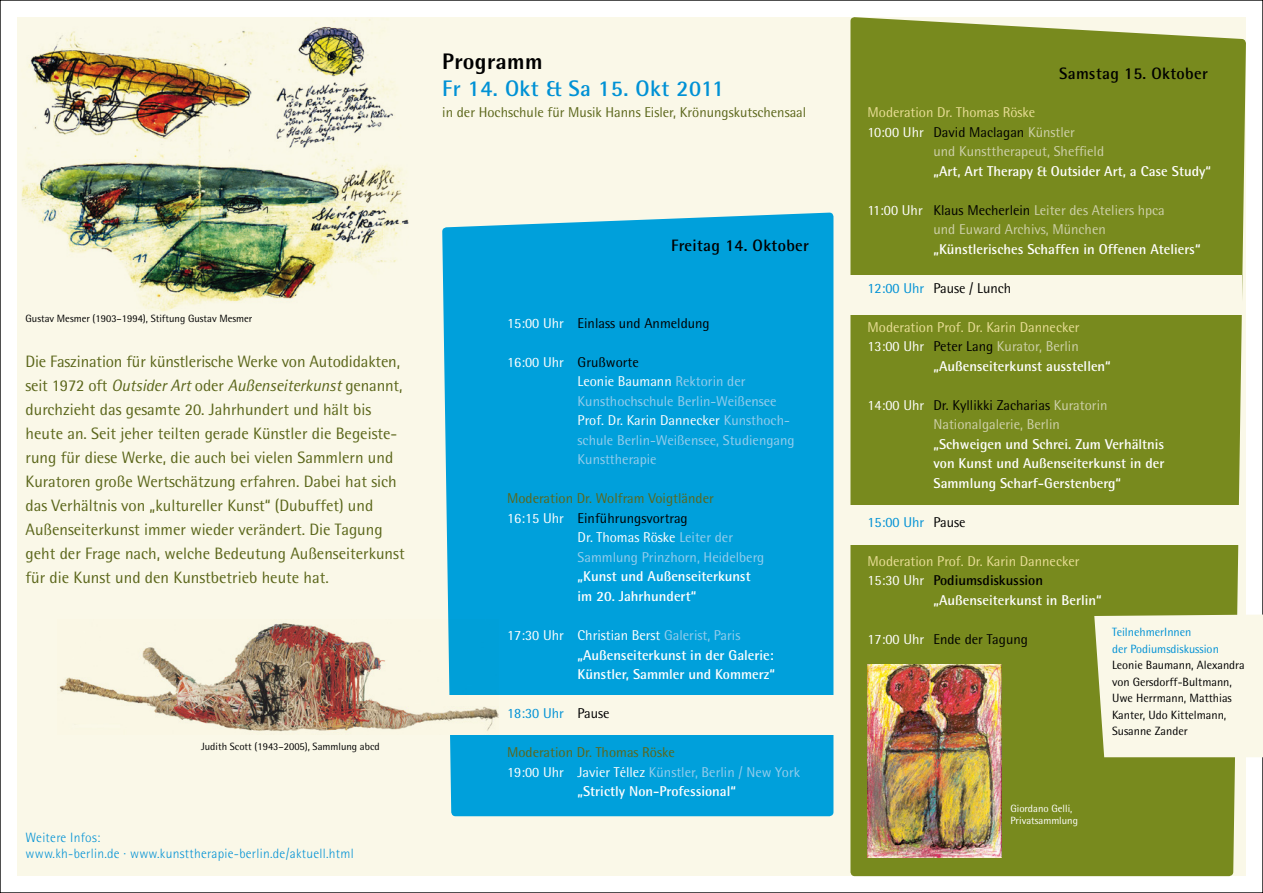
<style>
.page{position:relative;width:1263px;height:893px;background:#fff}
.page>*{position:absolute;margin:0;border:0;box-sizing:border-box;transform-origin:0 0}
.t1{font:700 22.5px "Rotis Semi Sans";letter-spacing:.02em;color:#0091d5}
.t2{font:800 22.5px "Rotis Semi Sans";letter-spacing:.02em;color:#000}
.t3{font:16.5px/24px "Rotis Semi Sans";color:#5b661a}
.t4{font:700 16.5px "Rotis Semi Sans";letter-spacing:.02em;color:#000}
.t5{font:700 14.25px/19.5px "Rotis Semi Sans";color:#fff}
.t6{font:14.25px "Rotis Semi Sans";color:#000}
.t7{font:14.25px/19.5px "Rotis Semi Sans";color:#95cdec}
.t8{font:14.25px "Rotis Semi Sans";color:#cfd1ab}
.t9{font:14.25px "Rotis Semi Sans";color:#5b661a}
.t10{font:14.25px "Rotis Semi Sans";color:#e9de96}
.t11{font:14.25px "Rotis Semi Sans";color:#fff}
.t12{font:14.25px "Rotis Semi Sans";color:#0091d5}
.t13{font:700 14.25px "Rotis Semi Sans";color:#000}
.t14{font:300 13.5px "Rotis Semi Sans";letter-spacing:.02em;color:#0091d5}
.t15{font:12px/16.5px "Rotis Semi Sans";color:#000}
.t16{font:12px/16.5px "Rotis Semi Sans";color:#0091d5}
.t17{font:10.5px "Rotis Semi Sans";color:#000}
.t18{font:10.5px/12px "Rotis Semi Sans";color:#fff}
.s1{font-style:italic}
.s2{color:#fff}
.s3{color:#95cdec}
.s4{color:#000}
.s5{font-weight:400}
.s6{font-weight:400;color:#95cdec}
.s7{color:#cfd1ab}
.s8{color:#0091d5}
.s9{font-weight:400;color:#fff}
</style>
<div class="page">
<div style="left:17px;top:17px;width:1229px;height:859px;background:#faf8e8"></div>
<div style="left:442px;top:212px;width:391px;height:604px;background:#00a0db"></div>
<div style="left:425px;top:695px;width:412px;height:39px;background:#faf8e8"></div>
<div style="left:850px;top:17px;width:396px;height:859px;background:#788a1e"></div>
<img style="left:867px;top:665px;width:135px;height:193px">
<img style="left:59px;top:620px;width:440px;height:112px">
<div style="left:846px;top:276px;width:395px;height:39px;background:#faf8e8"></div>
<div style="left:840px;top:505px;width:402px;height:40px;background:#faf8e8"></div>
<img style="left:21px;top:19px;width:387px;height:292px">
<svg style="left:1094px;top:615px;width:169px;height:142px"></svg>
<p class="t2" style="left:442px;top:47px;width:102px">Programm</p>
<p class="t1" style="left:442px;top:74px;width:283px">Fr 14. Okt &amp; Sa 15. Okt 2011</p>
<p class="t9" style="left:442px;top:104px;width:366px">in der Hochschule für Musik Hanns Eisler, Krönungskutschensaal</p>
<p class="t17" style="left:26px;top:312px;width:228px">Gustav Mesmer (1903–1994), Stiftung Gustav Mesmer</p>
<p class="t3" style="left:26px;top:349px;width:378px">Die Faszination für künstlerische Werke von Autodidakten, seit 1972 oft <span class="s1">Outsider Art</span> oder <span class="s1">Außenseiterkunst</span> genannt, durchzieht das gesamte 20. Jahrhundert und hält bis heute an. Seit jeher teilten gerade Künstler die Begeiste&shy;rung für diese Werke, die auch bei vielen Sammlern und Kuratoren große Wertschätzung erfahren. Dabei hat sich das Verhältnis von „kultureller Kunst“ (Dubuffet) und</p>
<p class="t3" style="left:26px;top:517px;width:381px">Außenseiterkunst immer wieder verändert. Die Tagung geht der Frage nach, welche Bedeutung Außenseiterkunst für die Kunst und den Kunstbetrieb heute hat.</p>
<p class="t17" style="left:201px;top:740px;width:180px">Judith Scott (1943–2005), Sammlung abcd</p>
<p class="t14" style="left:26px;top:829px;width:76px">Weitere Infos:</p>
<p class="t14" style="left:26px;top:845px;width:330px">www.kh-berlin.de · www.kunsttherapie-berlin.de/aktuell.html</p>
<p class="t4" style="left:671px;top:235px;width:139px">Freitag 14. Oktober</p>
<p class="t6" style="left:507px;top:315px;width:204px"><span class="s2">15:00 Uhr</span> Einlass und Anmeldung</p>
<p class="t6" style="left:507px;top:354px;width:133px"><span class="s2">16:00 Uhr</span> Grußworte</p>
<p class="t11" style="left:578px;top:373px;width:169px">Leonie Baumann <span class="s3">Rektorin der</span></p>
<p class="t7" style="left:578px;top:391px;width:219px">Kunsthochschule Berlin-Weißensee<br><span class="s2">Prof. Dr. Karin Dannecker</span> Kunsthoch&shy;schule Berlin-Weißensee, Studiengang</p>
<p class="t7" style="left:578px;top:450px;width:81px">Kunsttherapie</p>
<p class="t9" style="left:507px;top:490px;width:208px">Moderation Dr. Wolfram Voigtländer</p>
<p class="t6" style="left:507px;top:510px;width:182px"><span class="s2">16:15 Uhr</span> Einführungsvortrag</p>
<p class="t7" style="left:578px;top:528px;width:188px"><span class="s2">Dr. Thomas Röske</span> Leiter der<br>Sammlung Prinzhorn, Heidelberg</p>
<p class="t5" style="left:578px;top:567px;width:175px">„Kunst und Außenseiterkunst</p>
<p class="t5" style="left:578px;top:586px;width:120px">im 20. Jahrhundert“</p>
<p class="t11" style="left:507px;top:627px;width:235px">17:30 Uhr Christian Berst <span class="s3">Galerist, Paris</span></p>
<p class="t5" style="left:578px;top:645px;width:199px">„Außenseiterkunst in der Galerie:<br>Künstler, Sammler und Kommerz“</p>
<p class="t12" style="left:507px;top:705px;width:104px">18:30 Uhr <span class="s4">Pause</span></p>
<p class="t9" style="left:507px;top:744px;width:169px">Moderation Dr. Thomas Röske</p>
<p class="t5" style="left:507px;top:762px;width:294px;text-align:center"><span class="s5">19:00 Uhr Javier Téllez</span> <span class="s6">Künstler, Berlin / New York </span>„Strictly Non-Professional“</p>
<p class="t4" style="left:1059px;top:63px;width:150px">Samstag 15. Oktober</p>
<p class="t10" style="left:867px;top:104px;width:169px">Moderation Dr. Thomas Röske</p>
<p class="t6" style="left:867px;top:123px;width:209px"><span class="s2">10:00 Uhr</span> David Maclagan <span class="s7">Künstler</span></p>
<p class="t8" style="left:933px;top:143px;width:172px">und Kunsttherapeut, Sheffield</p>
<p class="t5" style="left:933px;top:161px;width:279px">„Art, Art Therapy &amp; Outsider Art, a Case Study“</p>
<p class="t8" style="left:867px;top:201px;width:299px"><span class="s2">11:00 Uhr</span> <span class="s4">Klaus Mecherlein</span> Leiter des Ateliers hpca</p>
<p class="t8" style="left:933px;top:221px;width:174px">und Euward Archivs, München</p>
<p class="t5" style="left:933px;top:239px;width:269px">„Künstlerisches Schaffen in Offenen Ateliers“</p>
<p class="t6" style="left:867px;top:279px;width:145px"><span class="s8">12:00 Uhr</span> Pause / Lunch</p>
<p class="t10" style="left:867px;top:318px;width:214px">Moderation Prof. Dr. Karin Dannecker</p>
<p class="t8" style="left:867px;top:338px;width:213px"><span class="s2">13:00 Uhr</span> <span class="s4">Peter Lang</span> Kurator, Berlin</p>
<p class="t5" style="left:933px;top:356px;width:179px">„Außenseiterkunst ausstellen“</p>
<p class="t6" style="left:867px;top:396px;width:241px"><span class="s2">14:00 Uhr</span> Dr. Kyllikki Zacharias <span class="s7">Kuratorin</span></p>
<p class="t8" style="left:933px;top:416px;width:128px">Nationalgalerie, Berlin</p>
<p class="t5" style="left:933px;top:434px;width:232px">„Schweigen und Schrei. Zum Verhältnis</p>
<p class="t5" style="left:933px;top:453px;width:232px">von Kunst und Außenseiterkunst in der<br>Sammlung Scharf-Gerstenberg“</p>
<p class="t12" style="left:867px;top:513px;width:100px">15:00 Uhr <span class="s4">Pause</span></p>
<p class="t10" style="left:867px;top:552px;width:214px">Moderation Prof. Dr. Karin Dannecker</p>
<p class="t13" style="left:867px;top:572px;width:177px"><span class="s9">15:30 Uhr</span> Podiumsdiskussion</p>
<p class="t5" style="left:933px;top:590px;width:170px">„Außenseiterkunst in Berlin“</p>
<p class="t6" style="left:867px;top:630px;width:162px"><span class="s2">17:00 Uhr</span> Ende der Tagung</p>
<p class="t16" style="left:1112px;top:624px;width:108px">TeilnehmerInnen<br>der Podiumsdiskussion</p>
<p class="t15" style="left:1112px;top:657px;width:134px">Leonie Baumann, Alexandra von Gersdorff-Bultmann,<br>Uwe Herrmann, Matthias<br>Kanter, Udo Kittelmann,<br>Susanne Zander</p>
<p class="t18" style="left:1010px;top:802px;width:69px">Giordano Gelli,<br>Privatsammlung</p>
</div>
